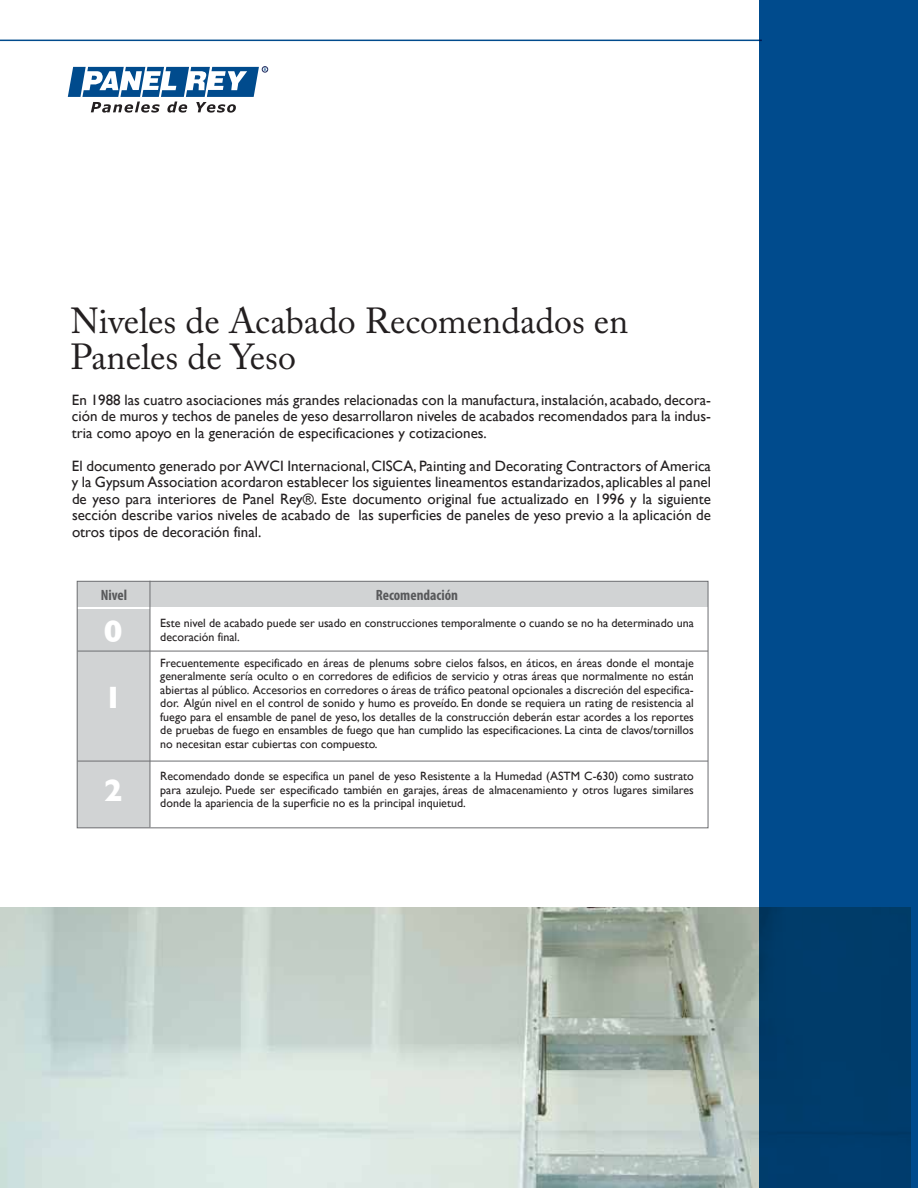
<style>
.page{position:relative;width:918px;height:1188px;background:#fff}
.page>*{position:absolute;margin:0;border:0;box-sizing:border-box;transform-origin:0 0}
.t1{font:36px/36px "Adobe Caslon Pro";color:#231f20}
.t2{font:700 31.5px/66.4px "Gill Sans";color:#fff}
.t3{font:15px/16.5px "Gill Sans";color:#231f20;text-align:justify}
.t4{font:700 condensed 15px "Myriad Pro";color:#58595b}
.t5{font:12px/13.5px "Gill Sans";color:#231f20;text-align:justify}
</style>
<div class="page">
<img style="left:0;top:907px;width:759px;height:281px">
<hr style="left:0;top:40px;width:762px;height:1px;background:#004b8d">
<svg style="left:759px;top:0;width:159px;height:1188px;background:#004785"></svg>
<svg style="left:67px;top:66px;width:201px;height:47px"></svg>
<div style="left:77px;top:581px;width:631px;height:26px;background:#d1d3d4"></div>
<div style="left:77px;top:610px;width:73px;height:218px;background:#d1d3d4"></div>
<div style="left:77px;top:581px;width:631px;height:247px;border:1px solid #6d6e71"></div>
<hr style="left:150px;top:581px;width:1px;height:246px;background:#6d6e71">
<hr style="left:78px;top:651px;width:630px;height:1px;background:#6d6e71">
<hr style="left:78px;top:761px;width:630px;height:1px;background:#6d6e71">
<h1 class="t1" style="left:71px;top:302px;width:559px">Niveles de Acabado Recomendados en<br>Paneles de Yeso</h1>
<p class="t3" style="left:72px;top:391px;width:641px">En 1988 las cuatro asociaciones más grandes relacionadas con la manufactura, instalación, acabado, decora&shy;ción de muros y techos de paneles de yeso desarrollaron niveles de acabados recomendados para la indus&shy;tria como apoyo en la generación de especificaciones y cotizaciones.</p>
<p class="t3" style="left:72px;top:457px;width:641px">El documento generado por AWCI Internacional, CISCA, Painting and Decorating Contractors of America y la Gypsum Association acordaron establecer los siguientes lineamentos estandarizados, aplicables al panel de yeso para interiores de Panel Rey®. Este documento original fue actualizado en 1996 y la siguiente sección describe varios niveles de acabado de las superficies de paneles de yeso previo a la aplicación de otros tipos de decoración final.</p>
<p class="t4" style="left:101px;top:586px;width:28px">Nivel</p>
<p class="t4" style="left:376px;top:586px;width:84px">Recomendación</p>
<h2 class="t2" style="left:104px;top:598px;width:20px">0<br>1</h2>
<p class="t5" style="left:160px;top:616px;width:535px">Este nivel de acabado puede ser usado en construcciones temporalmente o cuando se no ha determinado una decoración final.</p>
<p class="t5" style="left:160px;top:656px;width:535px">Frecuentemente especificado en áreas de plenums sobre cielos falsos, en áticos, en áreas donde el montaje generalmente sería oculto o en corredores de edificios de servicio y otras áreas que normalmente no están abiertas al público. Accesorios en corredores o áreas de tráfico peatonal opcionales a discreción del especifica&shy;dor. Algún nivel en el control de sonido y humo es proveído. En donde se requiera un rating de resistencia al fuego para el ensamble de panel de yeso, los detalles de la construcción deberán estar acordes a los reportes de pruebas de fuego en ensambles de fuego que han cumplido las especificaciones. La cinta de clavos/tornillos no necesitan estar cubiertas con compuesto.</p>
<p class="t5" style="left:160px;top:769px;width:535px">Recomendado donde se especifica un panel de yeso Resistente a la Humedad (ASTM C-630) como sustrato para azulejo. Puede ser especificado también en garajes, áreas de almacenamiento y otros lugares similares donde la apariencia de la superficie no es la principal inquietud.</p>
<h2 class="t2" style="left:104px;top:757px;width:20px">2</h2>
</div>
